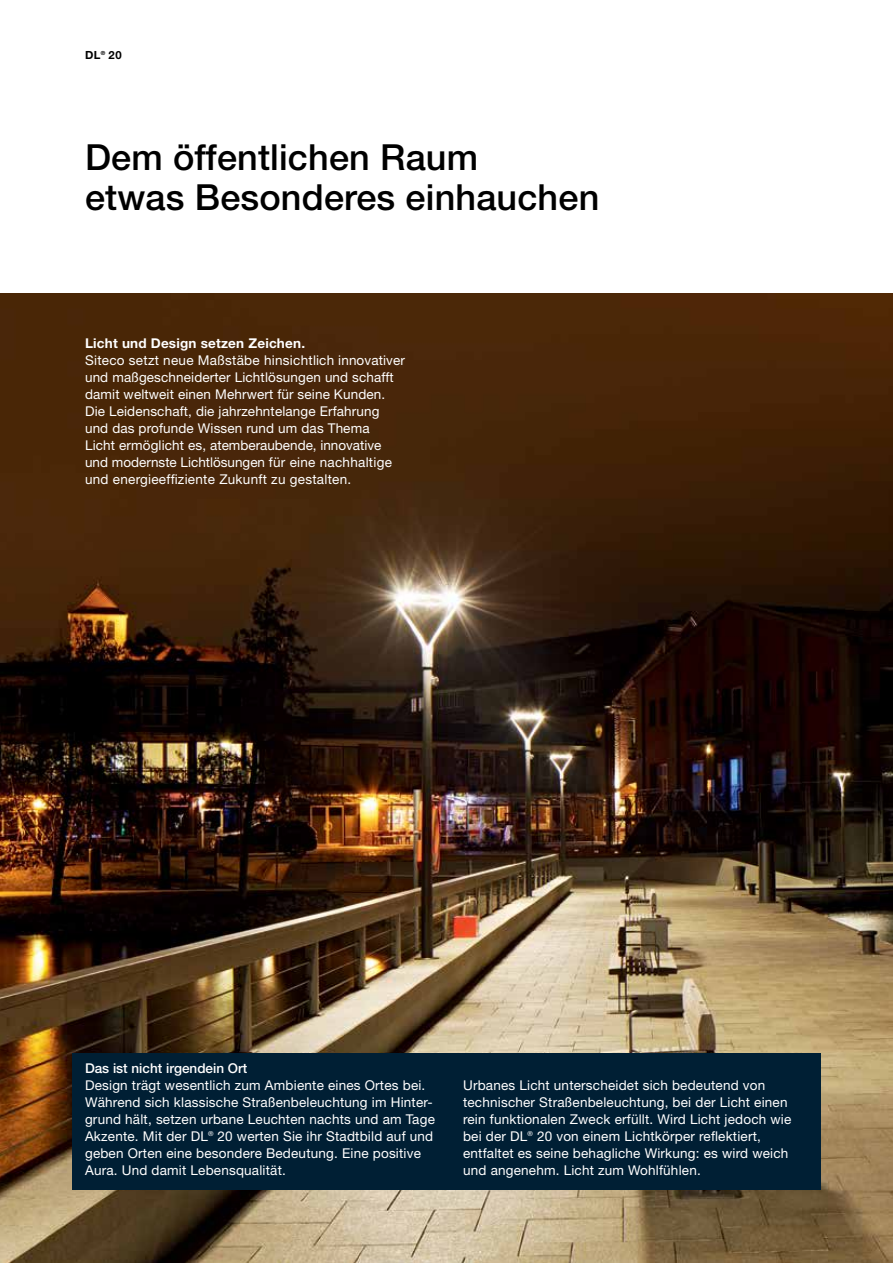
<style>
.page{position:relative;width:893px;height:1263px;background:#fff}
.page>*{position:absolute;margin:0;border:0;box-sizing:border-box;transform-origin:0 0}
.t1{font:500 36px/39.6px "Helvetica Neue LT Pro";letter-spacing:.005em;color:#000}
.t2{font:13.5px/17px "Helvetica Neue LT Pro";letter-spacing:.015em;color:#fff}
.t3{font:700 13.5px "Helvetica Neue LT Pro";letter-spacing:.015em;color:#fff}
.t4{font:500 13.5px "Helvetica Neue LT Pro";color:#fff}
.t5{font:700 11.25px "Helvetica Neue LT Pro";color:#000}
</style>
<div class="page">
<img style="left:0;top:293px;width:893px;height:970px">
<div style="left:72px;top:1053px;width:749px;height:137px;background:#001f34"></div>
<p class="t5" style="left:85px;top:48px;width:38px">DL<sup>®</sup> 20</p>
<h1 class="t1" style="left:85px;top:137px;width:516px">Dem öffentlichen Raum<br>etwas Besonderes einhauchen</h1>
<p class="t3" style="left:85px;top:335px;width:222px">Licht und Design setzen Zeichen.</p>
<p class="t2" style="left:85px;top:351px;width:322px">Siteco setzt neue Maßstäbe hinsichtlich innovativer und maßgeschneiderter Lichtlösungen und schafft damit weltweit einen Mehrwert für seine Kunden.<br>Die Leidenschaft, die jahrzehntelange Erfahrung und das profunde Wissen rund um das Thema<br>Licht ermöglicht es, atemberaubende, innovative und modernste Lichtlösungen für eine nachhaltige und energieeffiziente Zukunft zu gestalten.</p>
<p class="t4" style="left:85px;top:1060px;width:164px">Das ist nicht irgendein Ort</p>
<p class="t2" style="left:85px;top:1077px;width:351px">Design trägt wesentlich zum Ambiente eines Ortes bei.<br>Während sich klassische Straßenbeleuchtung im Hinter&shy;grund hält, setzen urbane Leuchten nachts und am Tage Akzente. Mit der DL<sup>®</sup> 20 werten Sie ihr Stadtbild auf und geben Orten eine besondere Bedeutung. Eine positive Aura. Und damit Lebensqualität.</p>
<p class="t2" style="left:463px;top:1077px;width:330px">Urbanes Licht unterscheidet sich bedeutend von technischer Straßenbeleuchtung, bei der Licht einen rein funktionalen Zweck erfüllt. Wird Licht jedoch wie bei der DL<sup>®</sup> 20 von einem Lichtkörper reflektiert, entfaltet es seine behagliche Wirkung: es wird weich und angenehm. Licht zum Wohlfühlen.</p>
</div>
